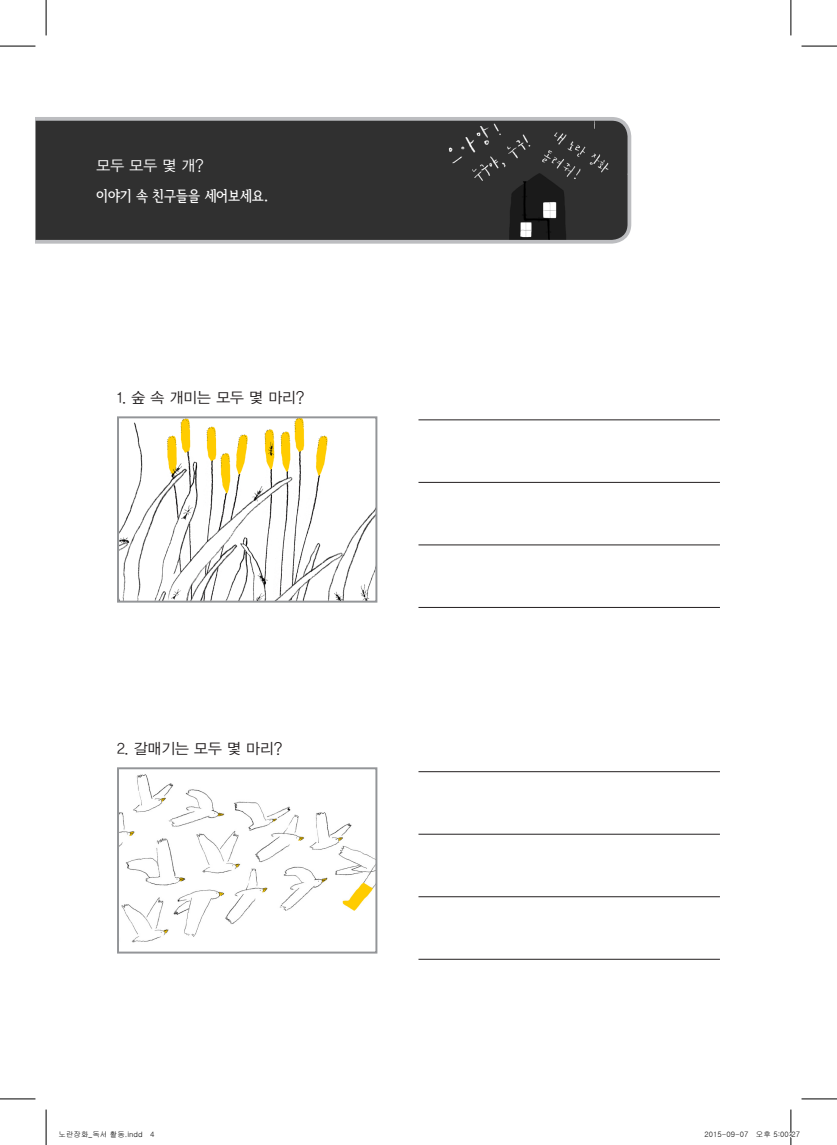
<style>
.page{position:relative;width:837px;height:1145px;background:#fff}
.page>*{position:absolute;margin:0;border:0;box-sizing:border-box;transform-origin:0 0}
.t1{font:15px "YDVYGO12";color:#231f20}
.t2{font:15px "Se H CB";color:#fff}
.t3{font:15px "YDVYGO12";color:#fff}
.t4{font:7.5px "Gulim";color:#000}
</style>
<div class="page">
<svg style="left:35px;top:117px;width:596px;height:127px;background:#3b3b3b"></svg>
<img style="left:120px;top:419px;width:254px;height:180px">
<div style="left:117px;top:416px;width:260px;height:186px;border:2px solid #939598"></div>
<img style="left:120px;top:774px;width:254px;height:169px">
<div style="left:117px;top:767px;width:260px;height:186px;border:2px solid #939598"></div>
<hr style="left:418px;top:419px;width:301px;height:1px;background:#231f20">
<hr style="left:418px;top:482px;width:301px;height:1px;background:#231f20">
<hr style="left:418px;top:544px;width:301px;height:1px;background:#231f20">
<hr style="left:418px;top:607px;width:301px;height:1px;background:#231f20">
<hr style="left:418px;top:771px;width:301px;height:1px;background:#231f20">
<hr style="left:418px;top:834px;width:301px;height:1px;background:#231f20">
<hr style="left:418px;top:896px;width:301px;height:1px;background:#231f20">
<hr style="left:418px;top:959px;width:301px;height:1px;background:#231f20">
<hr style="left:0;top:46px;width:35px;height:1px;background:#000">
<hr style="left:801px;top:46px;width:35px;height:1px;background:#000">
<hr style="left:0;top:1098px;width:35px;height:1px;background:#000">
<hr style="left:801px;top:1098px;width:35px;height:1px;background:#000">
<hr style="left:46px;top:0;width:1px;height:35px;background:#000">
<hr style="left:46px;top:1109px;width:1px;height:35px;background:#000">
<hr style="left:790px;top:0;width:1px;height:35px;background:#000">
<hr style="left:790px;top:1109px;width:1px;height:35px;background:#000">
<svg style="left:790px;top:1131px;width:2px;height:13px"></svg>
<p class="t3" style="left:97px;top:155px;width:109px">모두 모두 몇 개?</p>
<p class="t2" style="left:97px;top:187px;width:173px">이야기 속 친구들을 세어보세요.</p>
<p class="t1" style="left:117px;top:387px;width:189px">1. 숲 속 개미는 모두 몇 마리?</p>
<p class="t1" style="left:117px;top:738px;width:167px">2. 갈매기는 모두 몇 마리?</p>
<p class="t4" style="left:59px;top:1131px;width:97px">노란장화_독서 활동.indd 4</p>
<p class="t4" style="left:704px;top:1131px;width:97px">2015-09-07 오후 5:00:27</p>
</div>
